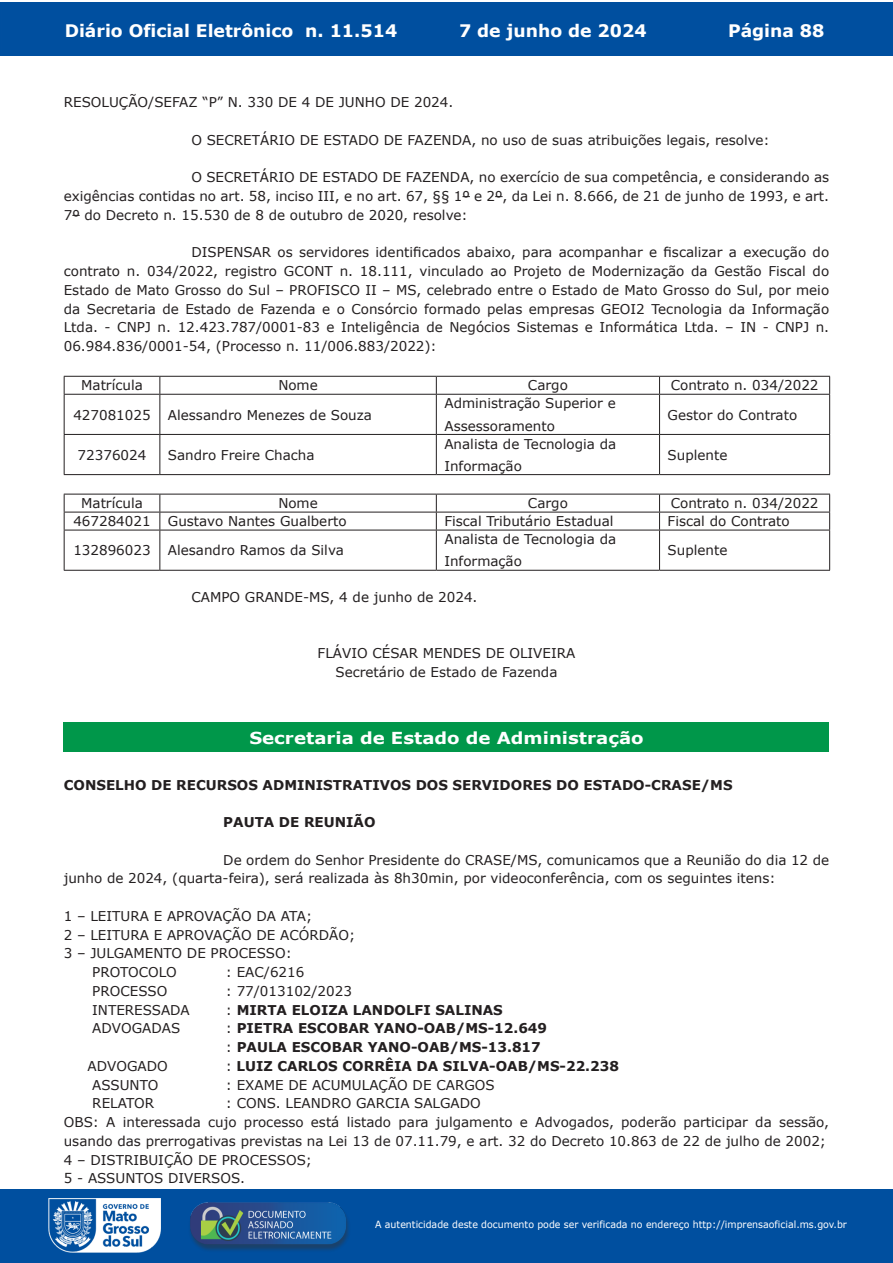
<style>
.page{position:relative;width:893px;height:1263px;background:#fff}
.page>*{position:absolute;margin:0;border:0;box-sizing:border-box;transform-origin:0 0}
.t1{font:700 17.25px "Verdana";color:#fff}
.t2{font:700 16.5px "Verdana";color:#fff;scale:1.1 1}
.t3{font:13.5px/18.8px "Verdana";color:#231f20}
.t4{font:700 13.5px/18.8px "Verdana";color:#231f20}
.t5{font:9.9px "Verdana";color:#fff;scale:.95 1}
.s1{font-weight:400}
</style>
<div class="page">
<div style="left:0;top:2px;width:893px;height:53px;background:#004f9f"></div>
<div style="left:1px;top:1189px;width:892px;height:74px;background:#004f9f"></div>
<img style="left:49px;top:1198px;width:111px;height:54px">
<img style="left:185px;top:1201px;width:168px;height:54px">
<hr style="left:64px;top:376px;width:96px;height:1px;background:#231f20">
<hr style="left:160px;top:376px;width:276px;height:1px;background:#231f20">
<hr style="left:436px;top:376px;width:224px;height:1px;background:#231f20">
<hr style="left:660px;top:376px;width:170px;height:1px;background:#231f20">
<hr style="left:64px;top:394px;width:96px;height:1px;background:#231f20">
<hr style="left:160px;top:394px;width:276px;height:1px;background:#231f20">
<hr style="left:436px;top:394px;width:224px;height:1px;background:#231f20">
<hr style="left:660px;top:394px;width:170px;height:1px;background:#231f20">
<hr style="left:64px;top:434px;width:96px;height:1px;background:#231f20">
<hr style="left:160px;top:434px;width:276px;height:1px;background:#231f20">
<hr style="left:436px;top:434px;width:224px;height:1px;background:#231f20">
<hr style="left:660px;top:434px;width:170px;height:1px;background:#231f20">
<hr style="left:64px;top:474px;width:96px;height:1px;background:#231f20">
<hr style="left:160px;top:474px;width:276px;height:1px;background:#231f20">
<hr style="left:436px;top:474px;width:224px;height:1px;background:#231f20">
<hr style="left:660px;top:474px;width:170px;height:1px;background:#231f20">
<svg style="left:64px;top:377px;width:1px;height:17px"></svg>
<hr style="left:64px;top:395px;width:1px;height:39px;background:#231f20">
<hr style="left:64px;top:435px;width:1px;height:39px;background:#231f20">
<svg style="left:159px;top:377px;width:1px;height:17px"></svg>
<svg style="left:436px;top:377px;width:1px;height:17px"></svg>
<svg style="left:659px;top:377px;width:1px;height:17px"></svg>
<svg style="left:829px;top:377px;width:1px;height:17px"></svg>
<hr style="left:159px;top:395px;width:1px;height:39px;background:#231f20">
<hr style="left:436px;top:395px;width:1px;height:39px;background:#231f20">
<hr style="left:659px;top:395px;width:1px;height:39px;background:#231f20">
<hr style="left:829px;top:395px;width:1px;height:39px;background:#231f20">
<hr style="left:159px;top:435px;width:1px;height:39px;background:#231f20">
<hr style="left:436px;top:435px;width:1px;height:39px;background:#231f20">
<hr style="left:659px;top:435px;width:1px;height:39px;background:#231f20">
<hr style="left:829px;top:435px;width:1px;height:39px;background:#231f20">
<hr style="left:64px;top:494px;width:96px;height:1px;background:#231f20">
<hr style="left:160px;top:494px;width:276px;height:1px;background:#231f20">
<hr style="left:436px;top:494px;width:224px;height:1px;background:#231f20">
<hr style="left:660px;top:494px;width:170px;height:1px;background:#231f20">
<hr style="left:64px;top:512px;width:96px;height:1px;background:#231f20">
<hr style="left:160px;top:512px;width:276px;height:1px;background:#231f20">
<hr style="left:436px;top:512px;width:224px;height:1px;background:#231f20">
<hr style="left:660px;top:512px;width:170px;height:1px;background:#231f20">
<hr style="left:64px;top:530px;width:96px;height:1px;background:#231f20">
<hr style="left:160px;top:530px;width:276px;height:1px;background:#231f20">
<hr style="left:436px;top:530px;width:224px;height:1px;background:#231f20">
<hr style="left:660px;top:530px;width:170px;height:1px;background:#231f20">
<hr style="left:64px;top:570px;width:96px;height:1px;background:#231f20">
<hr style="left:160px;top:570px;width:276px;height:1px;background:#231f20">
<hr style="left:436px;top:570px;width:224px;height:1px;background:#231f20">
<hr style="left:660px;top:570px;width:170px;height:1px;background:#231f20">
<svg style="left:64px;top:494px;width:1px;height:36px"></svg>
<hr style="left:64px;top:530px;width:1px;height:40px;background:#231f20">
<svg style="left:159px;top:494px;width:1px;height:36px"></svg>
<svg style="left:436px;top:494px;width:1px;height:36px"></svg>
<svg style="left:659px;top:494px;width:1px;height:36px"></svg>
<svg style="left:829px;top:494px;width:1px;height:36px"></svg>
<hr style="left:159px;top:530px;width:1px;height:40px;background:#231f20">
<hr style="left:436px;top:530px;width:1px;height:40px;background:#231f20">
<hr style="left:659px;top:530px;width:1px;height:40px;background:#231f20">
<hr style="left:829px;top:530px;width:1px;height:40px;background:#231f20">
<div style="left:64px;top:722px;width:765px;height:30px;background:#00974a"></div>
<p class="t1" style="left:65px;top:18px;width:334px">Diário Oficial Eletrônico n. 11.514</p>
<p class="t1" style="left:459px;top:18px;width:189px">7 de junho de 2024</p>
<p class="t1" style="left:728px;top:18px;width:98px">Página 88</p>
<p class="t3" style="left:64px;top:93px;width:391px">RESOLUÇÃO/SEFAZ “P” N. 330 DE 4 DE JUNHO DE 2024.</p>
<p class="t3" style="left:191px;top:130px;width:580px">O SECRETÁRIO DE ESTADO DE FAZENDA, no uso de suas atribuições legais, resolve:</p>
<p class="t3" style="left:64px;top:168px;width:767px;text-align:justify;text-indent:128px">O SECRETÁRIO DE ESTADO DE FAZENDA, no exercício de sua competência, e considerando as exigências contidas no art. 58, inciso III, e no art. 67, §§ 1º e 2º, da Lei n. 8.666, de 21 de junho de 1993, e art.<br>7º do Decreto n. 15.530 de 8 de outubro de 2020, resolve:</p>
<p class="t3" style="left:64px;top:243px;width:767px;text-align:justify;text-indent:128px">DISPENSAR os servidores identificados abaixo, para acompanhar e fiscalizar a execução do contrato n. 034/2022, registro GCONT n. 18.111, vinculado ao Projeto de Modernização da Gestão Fiscal do Estado de Mato Grosso do Sul – PROFISCO II – MS, celebrado entre o Estado de Mato Grosso do Sul, por meio da Secretaria de Estado de Fazenda e o Consórcio formado pelas empresas GEOI2 Tecnologia da Informação Ltda. - CNPJ n. 12.423.787/0001-83 e Inteligência de Negócios Sistemas e Informática Ltda. – IN - CNPJ n.<br>06.984.836/0001-54, (Processo n. 11/006.883/2022):</p>
<p class="t3" style="left:81px;top:376px;width:63px">Matrícula</p>
<p class="t3" style="left:278px;top:376px;width:41px">Nome</p>
<p class="t3" style="left:528px;top:376px;width:41px">Cargo</p>
<p class="t3" style="left:671px;top:376px;width:149px">Contrato n. 034/2022</p>
<p class="t3" style="left:73px;top:405px;width:79px">427081025</p>
<p class="t3" style="left:168px;top:405px;width:206px">Alessandro Menezes de Souza</p>
<p class="t3" style="left:444px;top:392px;width:173px;line-height:22.2px">Administração Superior e<br>Assessoramento</p>
<p class="t3" style="left:668px;top:405px;width:131px">Gestor do Contrato</p>
<p class="t3" style="left:78px;top:445px;width:70px">72376024</p>
<p class="t3" style="left:168px;top:445px;width:148px">Sandro Freire Chacha</p>
<p class="t3" style="left:444px;top:432px;width:173px;line-height:22.2px">Analista de Tecnologia da<br>Informação</p>
<p class="t3" style="left:668px;top:445px;width:61px">Suplente</p>
<p class="t3" style="left:81px;top:494px;width:63px">Matrícula</p>
<p class="t3" style="left:278px;top:494px;width:41px">Nome</p>
<p class="t3" style="left:528px;top:494px;width:41px">Cargo</p>
<p class="t3" style="left:671px;top:494px;width:149px">Contrato n. 034/2022</p>
<p class="t3" style="left:73px;top:512px;width:79px">467284021</p>
<p class="t3" style="left:168px;top:512px;width:180px">Gustavo Nantes Gualberto</p>
<p class="t3" style="left:444px;top:512px;width:171px">Fiscal Tributário Estadual</p>
<p class="t3" style="left:668px;top:512px;width:124px">Fiscal do Contrato</p>
<p class="t3" style="left:73px;top:541px;width:79px">132896023</p>
<p class="t3" style="left:168px;top:541px;width:177px">Alesandro Ramos da Silva</p>
<p class="t3" style="left:444px;top:528px;width:173px;line-height:22.2px">Analista de Tecnologia da<br>Informação</p>
<p class="t3" style="left:668px;top:541px;width:61px">Suplente</p>
<p class="t3" style="left:191px;top:588px;width:288px">CAMPO GRANDE-MS, 4 de junho de 2024.</p>
<p class="t3" style="left:318px;top:644px;width:259px;text-align:center">FLÁVIO CÉSAR MENDES DE OLIVEIRA<br>Secretário de Estado de Fazenda</p>
<p class="t2" style="left:249px;top:726px;width:360px">Secretaria de Estado de Administração</p>
<p class="t4" style="left:64px;top:775px;width:670px">CONSELHO DE RECURSOS ADMINISTRATIVOS DOS SERVIDORES DO ESTADO-CRASE/MS</p>
<p class="t4" style="left:223px;top:812px;width:154px">PAUTA DE REUNIÃO</p>
<p class="t3" style="left:64px;top:850px;width:767px;text-indent:160px">De ordem do Senhor Presidente do CRASE/MS, comunicamos que a Reunião do dia 12 de junho de 2024, (quarta-feira), será realizada às 8h30min, por videoconferência, com os seguintes itens:</p>
<p class="t3" style="left:64px;top:906px;width:250px">1 – LEITURA E APROVAÇÃO DA ATA;</p>
<p class="t3" style="left:64px;top:925px;width:293px">2 – LEITURA E APROVAÇÃO DE ACÓRDÃO;</p>
<p class="t3" style="left:64px;top:944px;width:230px">3 – JULGAMENTO DE PROCESSO:</p>
<p class="t3" style="left:92px;top:963px;width:86px">PROTOCOLO</p>
<p class="t3" style="left:226px;top:963px;width:80px">: EAC/6216</p>
<p class="t3" style="left:92px;top:981px;width:77px">PROCESSO</p>
<p class="t3" style="left:226px;top:981px;width:128px">: 77/013102/2023</p>
<p class="t3" style="left:92px;top:1000px;width:99px">INTERESSADA</p>
<p class="t4" style="left:226px;top:1000px;width:279px"><span class="s1">:</span> MIRTA ELOIZA LANDOLFI SALINAS</p>
<p class="t3" style="left:92px;top:1019px;width:89px">ADVOGADAS</p>
<p class="t4" style="left:226px;top:1019px;width:323px"><span class="s1">:</span> PIETRA ESCOBAR YANO-OAB/MS-12.649 <span class="s1">:</span> PAULA ESCOBAR YANO-OAB/MS-13.817</p>
<p class="t3" style="left:88px;top:1056px;width:82px">ADVOGADO</p>
<p class="t4" style="left:226px;top:1056px;width:395px"><span class="s1">:</span> LUIZ CARLOS CORRÊIA DA SILVA-OAB/MS-22.238</p>
<p class="t3" style="left:92px;top:1075px;width:68px">ASSUNTO</p>
<p class="t3" style="left:226px;top:1075px;width:270px">: EXAME DE ACUMULAÇÃO DE CARGOS</p>
<p class="t3" style="left:92px;top:1094px;width:63px">RELATOR</p>
<p class="t3" style="left:64px;top:1094px;width:767px;text-indent:162px">: CONS. LEANDRO GARCIA SALGADO<br>OBS: A interessada cujo processo está listado para julgamento e Advogados, poderão participar da sessão, usando das prerrogativas previstas na Lei 13 de 07.11.79, e art. 32 do Decreto 10.863 de 22 de julho de 2002; 4 – DISTRIBUIÇÃO DE PROCESSOS;<br>5 - ASSUNTOS DIVERSOS.</p>
<p class="t5" style="left:375px;top:1218px;width:498px">A autenticidade deste documento pode ser verificada no endereço http://imprensaoficial.ms.gov.br</p>
</div>
